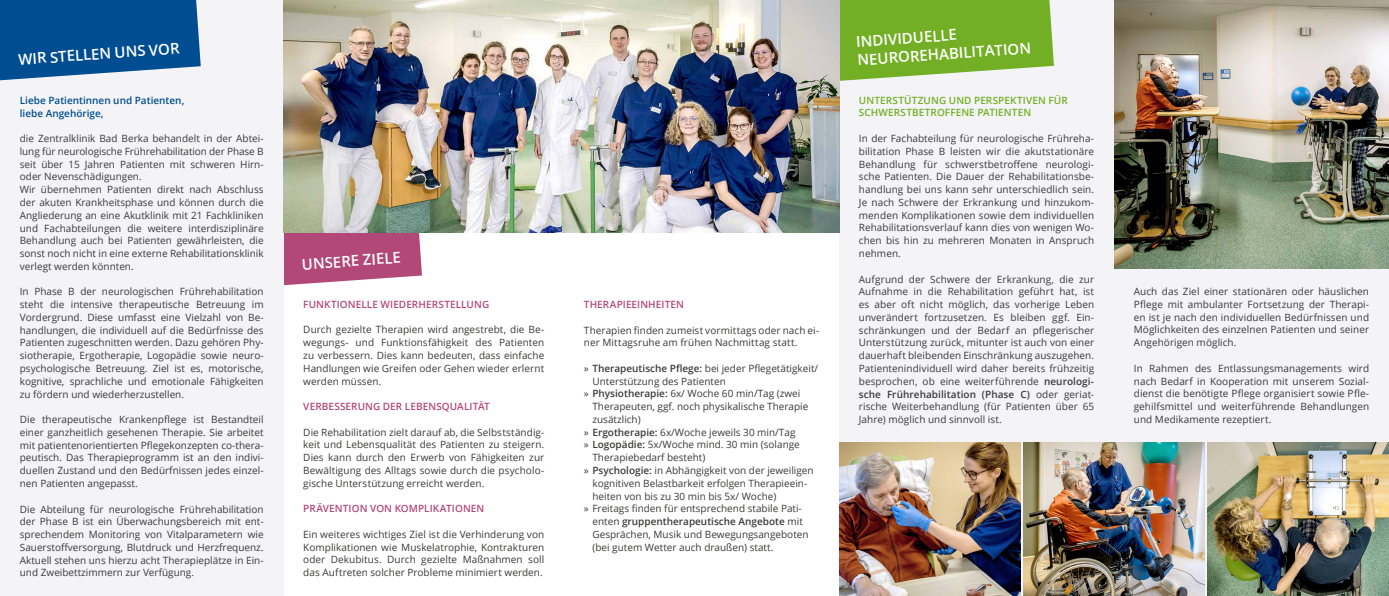
<style>
.page{position:relative;width:1389px;height:596px;background:#fff}
.page>*{position:absolute;margin:0;border:0;box-sizing:border-box;transform-origin:0 0}
.t1{font:600 15px/18.4px "Open Sans";color:#fff}
.t2{font:10px/12.8px "Open Sans";color:#3a3a39;text-align:justify}
.t3{font:600 10px "Open Sans";letter-spacing:.005em;color:#b24878}
.t4{font:600 10px/12.8px "Open Sans";letter-spacing:.01em;color:#72af24}
.t5{font:600 10px/12.8px "Open Sans";color:#004e91}
.t6{font:600 10px "Open Sans";color:#3a3a39}
.s1{font-weight:600}
.s2{font-weight:400}
</style>
<div class="page">
<svg style="left:283px;top:232px;width:139px;height:53px;background:#b95c86"></svg>
<div style="left:0;top:0;width:283px;height:595px;background:#f4f4f6"></div>
<div style="left:839px;top:0;width:550px;height:595px;background:#f4f4f6"></div>
<svg style="left:0;top:0;width:201px;height:80px;background:#175d9a"></svg>
<svg style="left:839px;top:0;width:215px;height:81px;background:#7fb63a"></svg>
<img style="left:283px;top:0;width:556px;height:232px">
<img style="left:1114px;top:0;width:275px;height:268px">
<img style="left:839px;top:442px;width:182px;height:153px">
<img style="left:1024px;top:442px;width:180px;height:153px">
<img style="left:1207px;top:442px;width:182px;height:153px">
<h1 class="t1" style="left:18px;top:50px;width:163px;rotate:-4deg">WIR STELLEN UNS VOR</h1>
<p class="t5" style="left:20px;top:93px;width:166px">Liebe Patientinnen und Patienten, liebe Angehörige,</p>
<p class="t2" style="left:20px;top:132px;width:245px;text-align:left">die Zentralklinik Bad Berka behandelt in der Abtei&shy;lung für neurologische Frührehabilitation der Phase B seit über 15 Jahren Patienten mit schweren Hirn&shy;oder Nevenschädigungen.<br>Wir übernehmen Patienten direkt nach Abschluss der akuten Krankheitsphase und können durch die Angliederung an eine Akutklinik mit 21 Fachkliniken und Fachabteilungen die weitere interdisziplinäre Behandlung auch bei Patienten gewährleisten, die sonst noch nicht in eine externe Rehabilitationsklinik verlegt werden könnten.</p>
<p class="t2" style="left:20px;top:285px;width:245px">In Phase B der neurologischen Frührehabilitation steht die intensive therapeutische Betreuung im Vordergrund. Diese umfasst eine Vielzahl von Be&shy;handlungen, die individuell auf die Bedürfnisse des Patienten zugeschnitten werden. Dazu gehören Phy&shy;siotherapie, Ergotherapie, Logopädie sowie neuro&shy;psychologische Betreuung. Ziel ist es, motorische, kognitive, sprachliche und emotionale Fähigkeiten zu fördern und wiederherzustellen.</p>
<p class="t2" style="left:20px;top:412px;width:245px">Die therapeutische Krankenpflege ist Bestandteil einer ganzheitlich gesehenen Therapie. Sie arbeitet mit patientenorientierten Pflegekonzepten co-thera&shy;peutisch. Das Therapieprogramm ist an den indivi&shy;duellen Zustand und den Bedürfnissen jedes einzel&shy;nen Patienten angepasst.</p>
<p class="t2" style="left:20px;top:502px;width:245px">Die Abteilung für neurologische Frührehabilitation der Phase B ist ein Überwachungsbereich mit ent&shy;sprechendem Monitoring von Vitalparametern wie Sauerstoffversorgung, Blutdruck und Herzfrequenz.<br>Aktuell stehen uns hierzu acht Therapieplätze in Ein&shy;und Zweibettzimmern zur Verfügung.</p>
<h1 class="t1" style="left:301px;top:254px;width:101px;rotate:-4deg">UNSERE ZIELE</h1>
<p class="t3" style="left:303px;top:297px;width:187px">FUNKTIONELLE WIEDERHERSTELLUNG</p>
<p class="t2" style="left:303px;top:323px;width:242px">Durch gezielte Therapien wird angestrebt, die Be&shy;wegungs- und Funktionsfähigkeit des Patienten zu verbessern. Dies kann bedeuten, dass einfache Handlungen wie Greifen oder Gehen wieder erlernt werden müssen.</p>
<p class="t3" style="left:303px;top:399px;width:188px">VERBESSERUNG DER LEBENSQUALITÄT</p>
<p class="t2" style="left:303px;top:425px;width:242px">Die Rehabilitation zielt darauf ab, die Selbstständig&shy;keit und Lebensqualität des Patienten zu steigern.<br>Dies kann durch den Erwerb von Fähigkeiten zur Bewältigung des Alltags sowie durch die psycholo&shy;gische Unterstützung erreicht werden.</p>
<p class="t3" style="left:303px;top:501px;width:183px">PRÄVENTION VON KOMPLIKATIONEN</p>
<p class="t2" style="left:303px;top:527px;width:242px">Ein weiteres wichtiges Ziel ist die Verhinderung von Komplikationen wie Muskelatrophie, Kontrakturen oder Dekubitus. Durch gezielte Maßnahmen soll das Auftreten solcher Probleme minimiert werden.</p>
<p class="t3" style="left:584px;top:297px;width:101px">THERAPIEEINHEITEN</p>
<p class="t2" style="left:584px;top:323px;width:237px">Therapien finden zumeist vormittags oder nach ei&shy;ner Mittagsruhe am frühen Nachmittag statt.</p>
<p class="t2" style="left:584px;top:361px;width:236px">» <span class="s1">Therapeutische Pflege:</span> bei jeder Pflegetätigkeit/</p>
<p class="t2" style="left:592px;top:374px;width:135px">Unterstützung des Patienten</p>
<p class="t2" style="left:584px;top:387px;width:218px">» <span class="s1">Physiotherapie:</span> 6x/ Woche 60 min/Tag (zwei</p>
<p class="t2" style="left:592px;top:399px;width:217px">Therapeuten, ggf. noch physikalische Therapie</p>
<p class="t2" style="left:592px;top:412px;width:50px">zusätzlich)</p>
<p class="t2" style="left:584px;top:425px;width:213px">» <span class="s1">Ergotherapie:</span> 6x/Woche jeweils 30 min/Tag</p>
<p class="t2" style="left:584px;top:438px;width:217px">» <span class="s1">Logopädie:</span> 5x/Woche mind. 30 min (solange</p>
<p class="t2" style="left:592px;top:450px;width:114px">Therapiebedarf besteht)</p>
<p class="t2" style="left:584px;top:463px;width:231px">» <span class="s1">Psychologie:</span> in Abhängigkeit von der jeweiligen</p>
<p class="t2" style="left:592px;top:476px;width:216px">kognitiven Belastbarkeit erfolgen Therapieein-</p>
<p class="t2" style="left:592px;top:489px;width:186px">heiten von bis zu 30 min bis 5x/ Woche)</p>
<p class="t2" style="left:584px;top:501px;width:219px">» Freitags finden für entsprechend stabile Pati-</p>
<p class="t6" style="left:592px;top:514px;width:212px"><span class="s2">enten</span> gruppentherapeutische Angebote <span class="s2">mit</span></p>
<p class="t2" style="left:592px;top:527px;width:218px">Gesprächen, Musik und Bewegungsangeboten</p>
<p class="t2" style="left:592px;top:540px;width:182px">(bei gutem Wetter auch draußen) statt.</p>
<h1 class="t1" style="left:856px;top:32px;width:175px;rotate:-4deg">INDIVIDUELLE<br>NEUROREHABILITATION</h1>
<p class="t4" style="left:859px;top:93px;width:210px">UNTERSTÜTZUNG UND PERSPEKTIVEN FÜR<br>SCHWERSTBETROFFENE PATIENTEN</p>
<p class="t2" style="left:859px;top:132px;width:237px">In der Fachabteilung für neurologische Frühreha&shy;bilitation Phase B leisten wir die akutstationäre Behandlung für schwerstbetroffene neurologi&shy;sche Patienten. Die Dauer der Rehabilitationsbe&shy;handlung bei uns kann sehr unterschiedlich sein.<br>Je nach Schwere der Erkrankung und hinzukom&shy;menden Komplikationen sowie dem individuellen Rehabilitationsverlauf kann dies von wenigen Wo&shy;chen bis hin zu mehreren Monaten in Anspruch nehmen.</p>
<p class="t2" style="left:859px;top:272px;width:237px">Aufgrund der Schwere der Erkrankung, die zur Aufnahme in die Rehabilitation geführt hat, ist es aber oft nicht möglich, das vorherige Leben unverändert fortzusetzen. Es bleiben ggf. Ein&shy;schränkungen und der Bedarf an pflegerischer Unterstützung zurück, mitunter ist auch von einer dauerhaft bleibenden Einschränkung auszugehen.<br>Patientenindividuell wird daher bereits frühzeitig besprochen, ob eine weiterführende <span class="s1">neurologi&shy;sche Frührehabilitation (Phase C)</span> oder geriat&shy;rische Weiterbehandlung (für Patienten über 65<br>Jahre) möglich und sinnvoll ist.</p>
<p class="t2" style="left:1134px;top:285px;width:237px">Auch das Ziel einer stationären oder häuslichen Pflege mit ambulanter Fortsetzung der Therapi&shy;en ist je nach den individuellen Bedürfnissen und Möglichkeiten des einzelnen Patienten und seiner Angehörigen möglich.</p>
<p class="t2" style="left:1134px;top:361px;width:237px">In Rahmen des Entlassungsmanagements wird nach Bedarf in Kooperation mit unserem Sozial&shy;dienst die benötigte Pflege organisiert sowie Pfle&shy;gehilfsmittel und weiterführende Behandlungen und Medikamente rezeptiert.</p>
</div>
